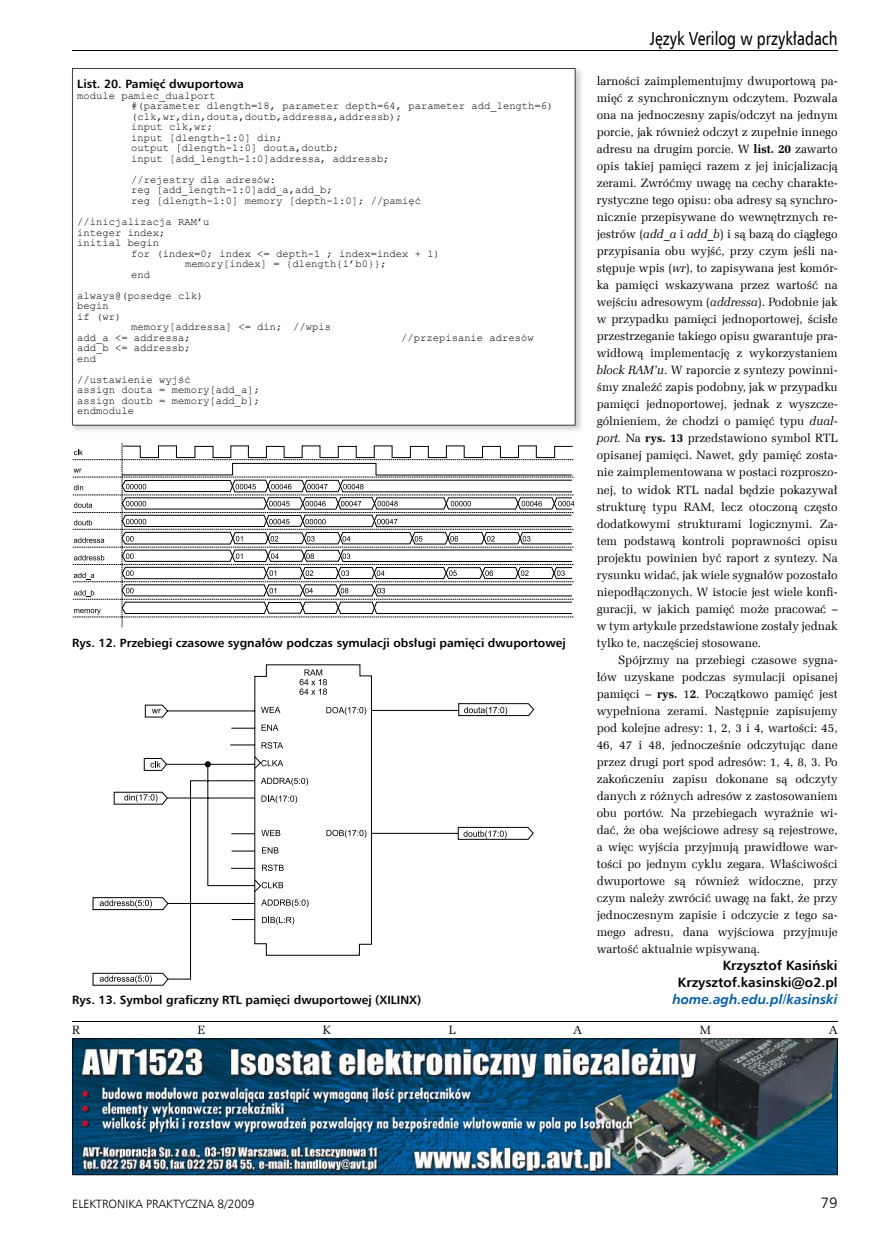
<style>
.page{position:relative;width:893px;height:1234px;background:#fff}
.page>*{position:absolute;margin:0;border:0;box-sizing:border-box;transform-origin:0 0}
.t1{font:18.75px "Humnst 777 EU";color:#000;scale:.8 1}
.t2{font:15px "Humnst 777 Lt EU";color:#000}
.t3{font:700 13.5px/17px "Humnst 777 EU";color:#000;text-align:right}
.t4{font:italic 700 13.5px "Humnst 777 EU";color:#005ea8}
.t5{font:12px/17px "Zapf Ellipt EU";color:#000;text-align:justify}
.t6{font:700 12px "Humnst 777 EU";color:#000}
.t7{font:12px "Humnst 777 Lt EU";color:#000}
.t8{font:10.5px/10.5px "Courier New";color:#000}
.s1{font-weight:700}
.s2{font-style:italic}
</style>
<div class="page">
<hr style="left:72px;top:51px;width:766px;height:1px;background:#000">
<img style="left:72px;top:68px;width:510px;height:363px">
<svg style="left:72px;top:68px;width:503px;height:357px"></svg>
<svg style="left:73px;top:443px;width:501px;height:184px"></svg>
<svg style="left:144px;top:664px;width:316px;height:291px"></svg>
<svg style="left:458px;top:702px;width:76px;height:14px"></svg>
<svg style="left:457px;top:826px;width:77px;height:14px"></svg>
<svg style="left:300px;top:669px;width:27px;height:25px"></svg>
<svg style="left:261px;top:706px;width:19px;height:6px"></svg>
<svg style="left:262px;top:724px;width:16px;height:6px"></svg>
<svg style="left:262px;top:742px;width:21px;height:6px"></svg>
<svg style="left:92px;top:755px;width:217px;height:230px"></svg>
<svg style="left:326px;top:829px;width:40px;height:8px"></svg>
<svg style="left:326px;top:706px;width:40px;height:8px"></svg>
<hr style="left:72px;top:1020px;width:766px;height:1px;background:#000">
<img style="left:72px;top:1038px;width:766px;height:136px">
<p class="t6" style="left:77px;top:77px;width:168px">List. 20. Pamięć dwuportowa</p>
<p class="t8" style="left:131px;top:90px;width:424px;text-indent:-54px">module pamiec_dualport<br>#(parameter dlength=18, parameter depth=64, parameter add_length=6) (clk,wr,din,douta,doutb,addressa,addressb);<br>input clk,wr;<br>input [dlength-1:0] din;<br>output [dlength-1:0] douta,doutb;<br>input [add_length-1:0]addressa, addressb;</p>
<p class="t8" style="left:131px;top:174px;width:291px">//rejestry dla adresów:<br>reg [add_length-1:0]add_a,add_b;<br>reg [dlength-1:0] memory [depth-1:0]; //pamięć</p>
<p class="t8" style="left:77px;top:216px;width:134px">//inicjalizacja RAM’u</p>
<p class="t8" style="left:77px;top:226px;width:90px">integer index;</p>
<p class="t8" style="left:77px;top:237px;width:83px">initial begin</p>
<p class="t8" style="left:131px;top:247px;width:310px">for (index=0; index &lt;= depth-1 ; index=index + 1)</p>
<p class="t8" style="left:185px;top:258px;width:203px">memory[index] = {dlength{1’b0}};</p>
<p class="t8" style="left:131px;top:268px;width:20px">end</p>
<p class="t8" style="left:77px;top:289px;width:128px">always@(posedge clk)</p>
<p class="t8" style="left:77px;top:300px;width:33px">begin</p>
<p class="t8" style="left:77px;top:310px;width:46px">if (wr)</p>
<p class="t8" style="left:131px;top:321px;width:201px">memory[addressa] &lt;= din; //wpis</p>
<p class="t8" style="left:77px;top:331px;width:115px">add_a &lt;= addressa;</p>
<p class="t8" style="left:401px;top:331px;width:134px">//przepisanie adresów</p>
<p class="t8" style="left:77px;top:342px;width:115px">add_b &lt;= addressb; end</p>
<p class="t8" style="left:77px;top:373px;width:184px">//ustawienie wyjść<br>assign douta = memory[add_a]; assign doutb = memory[add_b]; endmodule</p>
<p class="t6" style="left:72px;top:635px;width:495px">Rys. 12. Przebiegi czasowe sygnałów podczas symulacji obsługi pamięci dwuportowej</p>
<p class="t6" style="left:72px;top:992px;width:351px">Rys. 13. Symbol graficzny RTL pamięci dwuportowej (XILINX)</p>
<h1 class="t1" style="left:650px;top:27px;width:236px">Język Verilog w przykładach</h1>
<p class="t5" style="left:597px;top:73px;width:242px">larności zaimplementujmy dwuportową pa&shy;mięć z synchronicznym odczytem. Pozwala ona na jednoczesny zapis/odczyt na jednym porcie, jak również odczyt z zupełnie innego adresu na drugim porcie. W <span class="s1">list. 20</span> zawarto opis takiej pamięci razem z jej inicjalizacją zerami. Zwróćmy uwagę na cechy charakte&shy;rystyczne tego opisu: oba adresy są synchro&shy;nicznie przepisywane do wewnętrznych re&shy;jestrów (<span class="s2">add_a</span> i <span class="s2">add_b</span>) i są bazą do ciągłego przypisania obu wyjść, przy czym jeśli na&shy;stępuje wpis (<span class="s2">wr</span>), to zapisywana jest komór&shy;ka pamięci wskazywana przez wartość na wejściu adresowym (<span class="s2">addressa</span>). Podobnie jak w przypadku pamięci jednoportowej, ścisłe przestrzeganie takiego opisu gwarantuje pra&shy;widłową implementację z wykorzystaniem <span class="s2">block RAM’u</span>. W raporcie z syntezy powinni&shy;śmy znaleźć zapis podobny, jak w przypadku pamięci jednoportowej, jednak z wyszcze&shy;gólnieniem, że chodzi o pamięć typu <span class="s2">dual&shy;port.</span> Na <span class="s1">rys. 13</span> przedstawiono symbol RTL opisanej pamięci. Nawet, gdy pamięć zosta&shy;nie zaimplementowana w postaci rozproszo&shy;nej, to widok RTL nadal będzie pokazywał strukturę typu RAM, lecz otoczoną często dodatkowymi strukturami logicznymi. Za&shy;tem podstawą kontroli poprawności opisu projektu powinien być raport z syntezy. Na rysunku widać, jak wiele sygnałów pozostało niepodłączonych. W istocie jest wiele konfi&shy;guracji, w jakich pamięć może pracować – w tym artykule przedstawione zostały jednak tylko te, naczęściej stosowane.</p>
<p class="t5" style="left:597px;top:651px;width:242px;text-indent:21px">Spójrzmy na przebiegi czasowe sygna&shy;łów uzyskane podczas symulacji opisanej pamięci – <span class="s1">rys.</span> 1<span class="s1">2</span>. Początkowo pamięć jest wypełniona zerami. Następnie zapisujemy pod kolejne adresy: 1, 2, 3 i 4, wartości: 45, 46, 47 i 48, jednocześnie odczytując dane przez drugi port spod adresów: 1, 4, 8, 3. Po zakończeniu zapisu dokonane są odczyty danych z różnych adresów z zastosowaniem obu portów. Na przebiegach wyraźnie wi&shy;dać, że oba wejściowe adresy są rejestrowe, a więc wyjścia przyjmują prawidłowe war&shy;tości po jednym cyklu zegara. Właściwości dwuportowe są również widoczne, przy czym należy zwrócić uwagę na fakt, że przy jednoczesnym zapisie i odczycie z tego sa&shy;mego adresu, dana wyjściowa przyjmuje wartość aktualnie wpisywaną.</p>
<p class="t3" style="left:678px;top:956px;width:161px">Krzysztof Kasiński<br>Krzysztof.kasinski@o2.pl</p>
<p class="t4" style="left:672px;top:990px;width:167px">home.agh.edu.pl/kasinski</p>
<p class="t5" style="left:72px;top:1021px;width:9px">R</p>
<p class="t5" style="left:198px;top:1021px;width:9px">E</p>
<p class="t5" style="left:323px;top:1021px;width:10px">K</p>
<p class="t5" style="left:449px;top:1021px;width:8px">L</p>
<p class="t5" style="left:573px;top:1021px;width:10px">A</p>
<p class="t5" style="left:700px;top:1021px;width:13px">M</p>
<p class="t5" style="left:829px;top:1021px;width:10px">A</p>
<p class="t7" style="left:72px;top:1196px;width:184px">ELEKTRONIKA PRAKTYCZNA 8/2009</p>
<p class="t2" style="left:821px;top:1193px;width:18px">79</p>
</div>
